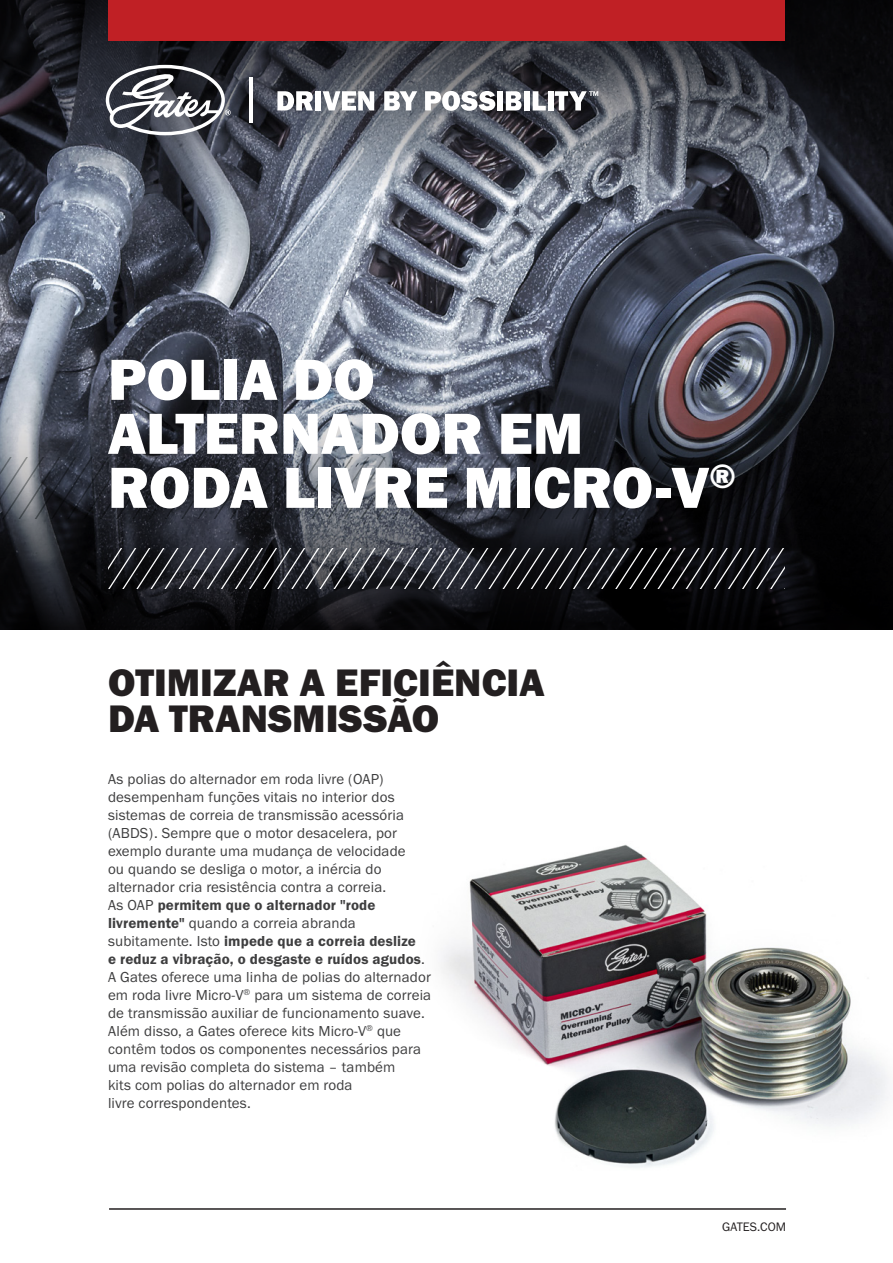
<style>
.page{position:relative;width:893px;height:1263px;background:#fff}
.page>*{position:absolute;margin:0;border:0;box-sizing:border-box;transform-origin:0 0}
.Main_Title{font:60px/54px "Franklin Gothic URW Hea";color:#fff}
.Paragraph_-_Title{font:39.75px/36px "Franklin Gothic URW Hea";color:#231f20}
.Paragraph_-_Body{font:15px/18px "Franklin Gothic URW Boo";letter-spacing:.01em;color:#3e3e3f}
.t1{font:12.75px "Franklin Gothic URW Boo";letter-spacing:-.005em;color:#231f20}
.s1{font-family:"Franklin Gothic URW Dem"}
</style>
<div class="page">
<img style="left:0;top:198px;width:893px;height:106px">
<svg style="left:0;top:304px;width:893px;height:325px;background:#3b3d46"></svg>
<svg style="left:0;top:458px;width:893px;height:60px;background:#2b2e35"></svg>
<svg style="left:0;top:0;width:893px;height:198px;background:#43454e"></svg>
<hr style="left:250px;top:77px;width:3px;height:46px;background:#fff">
<svg style="left:277px;top:91px;width:36px;height:19px"></svg>
<div style="left:315px;top:91px;width:6px;height:19px;background:#fff"></div>
<svg style="left:323px;top:91px;width:51px;height:19px"></svg>
<svg style="left:384px;top:91px;width:33px;height:19px"></svg>
<svg style="left:425px;top:91px;width:70px;height:20px"></svg>
<div style="left:497px;top:91px;width:6px;height:19px;background:#fff"></div>
<svg style="left:506px;top:91px;width:15px;height:19px"></svg>
<div style="left:524px;top:91px;width:6px;height:19px;background:#fff"></div>
<svg style="left:533px;top:91px;width:13px;height:19px"></svg>
<div style="left:548px;top:91px;width:5px;height:19px;background:#fff"></div>
<svg style="left:555px;top:91px;width:43px;height:19px"></svg>
<svg style="left:106px;top:65px;width:125px;height:70px"></svg>
<img style="left:441px;top:844px;width:447px;height:324px">
<svg style="left:108px;top:548px;width:677px;height:41px;background:#313237"></svg>
<hr style="left:109px;top:1208px;width:677px;height:2px;background:#231f20">
<div style="left:108px;top:0;width:677px;height:40px;background:#c02025"></div>
<p class="Main_Title" style="left:108px;top:351px;width:630px">POLIA DO<br>ALTERNADOR EM<br>RODA LIVRE MICRO-V<sup>®</sup></p>
<p class="Paragraph_-_Title" style="left:108px;top:664px;width:438px">OTIMIZAR A EFICIÊNCIA<br>DA TRANSMISSÃO</p>
<p class="Paragraph_-_Body" style="left:108px;top:770px;width:325px">As polias do alternador em roda livre (OAP) desempenham funções vitais no interior dos sistemas de correia de transmissão acessória (ABDS). Sempre que o motor desacelera, por exemplo durante uma mudança de velocidade<br>ou quando se desliga o motor, a inércia do alternador cria resistência contra a correia.<br>As OAP <span class="s1">permitem que o alternador "rode livremente"</span> quando a correia abranda subitamente. Isto <span class="s1">impede que a correia deslize<br>e reduz a vibração, o desgaste e ruídos agudos</span>.<br>A Gates oferece uma linha de polias do alternador em roda livre Micro-V<sup>®</sup> para um sistema de correia de transmissão auxiliar de funcionamento suave.<br>Além disso, a Gates oferece kits Micro-V<sup>®</sup> que contêm todos os componentes necessários para uma revisão completa do sistema – também<br>kits com polias do alternador em roda<br>livre correspondentes.</p>
<p class="t1" style="left:722px;top:1219px;width:65px">GATES.COM</p>
</div>
